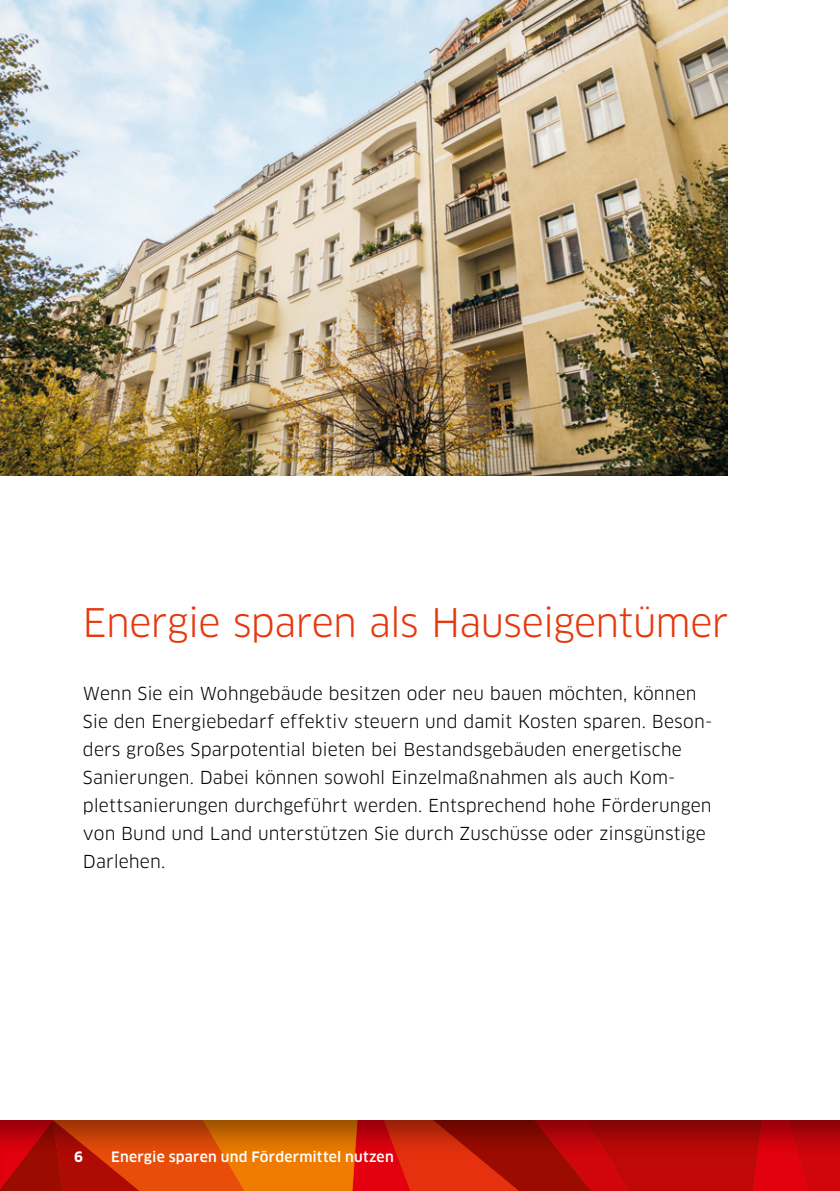
<style>
.page{position:relative;width:840px;height:1191px;background:#fff}
.page>*{position:absolute;margin:0;border:0;box-sizing:border-box;transform-origin:0 0}
.t1{font:38.4px "Clan OT";letter-spacing:-.02em;color:#e6370d}
.t2{font:17.6px/28px "Clan OT";letter-spacing:.005em;color:#000}
.t3{font:500 14px "Clan OT";letter-spacing:.015em;color:#fff}
.t4{font:700 14px "Clan OT";color:#fff}
</style>
<div class="page">
<div style="left:0;top:1118px;width:839px;height:73px;background:#000;opacity:.4"></div>
<img style="left:0;top:0;width:727px;height:476px">
<h1 class="t1" style="left:82px;top:600px;width:647px">Energie sparen als Hauseigentümer</h1>
<p class="t2" style="left:83px;top:680px;width:630px">Wenn Sie ein Wohngebäude besitzen oder neu bauen möchten, können Sie den Energiebedarf effektiv steuern und damit Kosten sparen. Beson&shy;ders großes Sparpotential bieten bei Bestandsgebäuden energetische Sanierungen. Dabei können sowohl Einzelmaßnahmen als auch Kom&shy;plettsanierungen durchgeführt werden. Entsprechend hohe Förderungen von Bund und Land unterstützen Sie durch Zuschüsse oder zinsgünstige Darlehen.</p>
<p class="t4" style="left:74px;top:1149px;width:10px">6</p>
<p class="t3" style="left:111px;top:1149px;width:284px">Energie sparen und Fördermittel nutzen</p>
</div>
